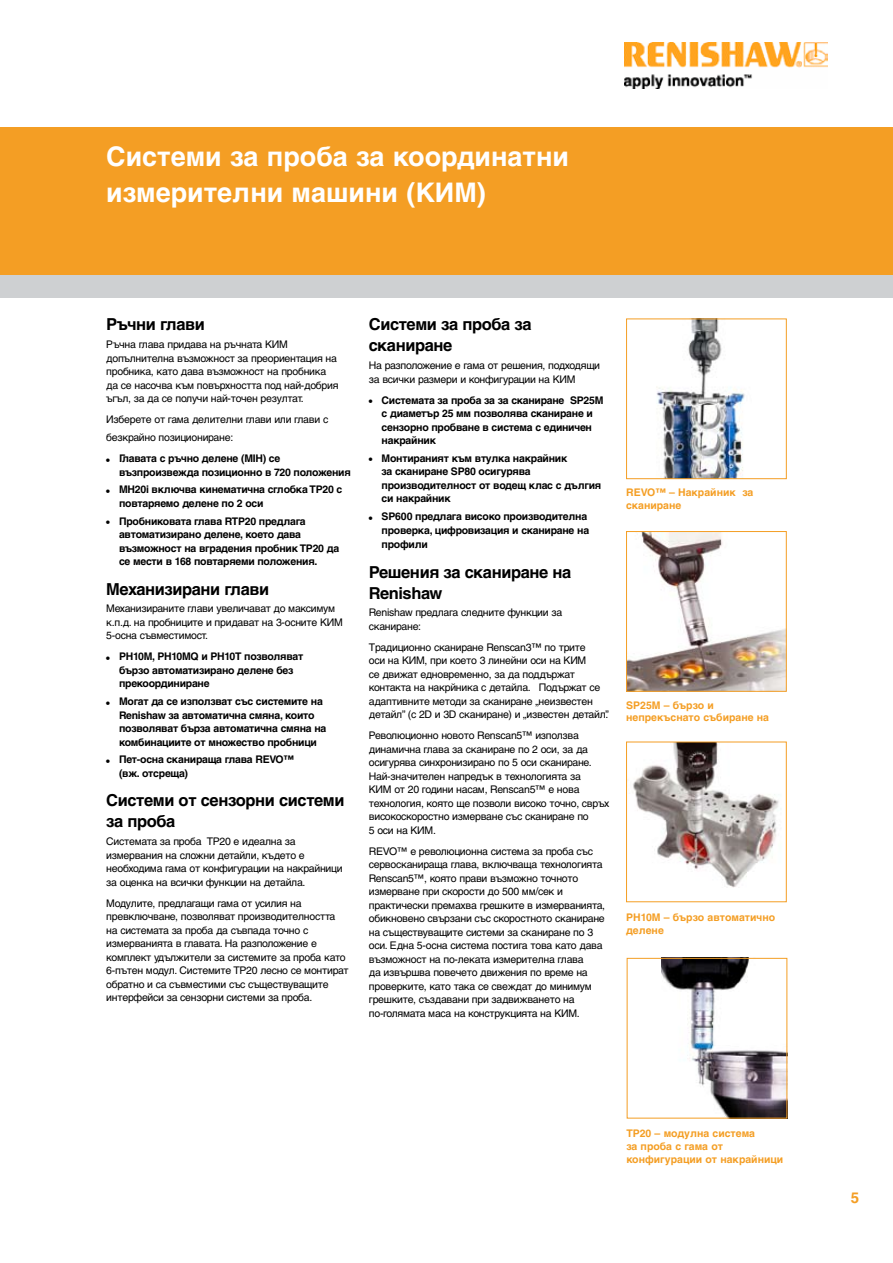
<style>
.page{position:relative;width:893px;height:1263px;background:#fff}
.page>*{position:absolute;margin:0;border:0;box-sizing:border-box;transform-origin:0 0}
.t1{font:700 27px/36px "Helvetica LT Std";color:#fff}
.t2{font:700 16.5px/21px "Helvetica LT Std";letter-spacing:-.025em;color:#000}
.t3{font:700 15px "Helvetica LT Std";color:#f49e24}
.t4{font:10.5px/13.5px "Helvetica LT Std";letter-spacing:-.025em;color:#000}
.t5{font:700 10.5px/13.5px "Helvetica LT Std";letter-spacing:-.025em;color:#000}
.t6{font:700 10.5px/12.6px "Helvetica LT Std";color:#f49e24}
</style>
<div class="page">
<div style="left:0;top:128px;width:893px;height:148px;background:#f49e24"></div>
<div style="left:0;top:275px;width:893px;height:23px;background:#ced0d2"></div>
<img style="left:625px;top:42px;width:203px;height:47px">
<img style="left:656px;top:320px;width:89px;height:157px">
<div style="left:626px;top:318px;width:161px;height:161px;border:1px solid #f49e24"></div>
<img style="left:633px;top:744px;width:146px;height:144px">
<div style="left:626px;top:742px;width:161px;height:160px;border:1px solid #f49e24"></div>
<img style="left:661px;top:960px;width:126px;height:159px">
<img style="left:628px;top:533px;width:157px;height:157px">
<div style="left:626px;top:531px;width:161px;height:161px;border:1px solid #f49e24"></div>
<h1 class="t1" style="left:106px;top:138px;width:464px">Системи за проба за координатни измерителни машини (КИМ)</h1>
<h2 class="t2" style="left:106px;top:314px;width:100px">Ръчни глави</h2>
<p class="t4" style="left:106px;top:338px;width:234px">Ръчна глава придава на ръчната КИМ допълнителна възможност за преориентация на пробника, като дава възможност на пробника да се насочва към повърхността под най-добрия ъгъл, за да се получи най-точен резултат.</p>
<p class="t4" style="left:106px;top:410px;width:223px;line-height:18px">Изберете от гама делителни глави или глави с безкрайно позициониране:</p>
<p class="t5" style="left:119px;top:451px;width:233px;text-indent:-13px">• Главата с ръчно делене (MIH) се възпроизвежда позиционно в 720 положения</p>
<p class="t5" style="left:119px;top:483px;width:225px;text-indent:-13px">• MH20i включва кинематична сглобка TP20 с повтаряемо делене по 2 оси</p>
<p class="t5" style="left:119px;top:514px;width:222px;text-indent:-13px">• Пробниковата глава RTP20 предлага автоматизирано делене, което дава възможност на вградения пробник TP20 да се мести в 168 повтаряеми положения.</p>
<h2 class="t2" style="left:106px;top:578px;width:164px">Механизирани глави</h2>
<p class="t4" style="left:106px;top:602px;width:238px">Механизираните глави увеличават до максимум к.п.д. на пробниците и придават на 3-осните КИМ<br>5-осна съвместимост.</p>
<p class="t5" style="left:119px;top:650px;width:186px;text-indent:-13px">• PH10M, PH10MQ и PH10T позволяват бързо автоматизирано делене без прекоординиране</p>
<p class="t5" style="left:119px;top:694px;width:209px;text-indent:-13px">• Могат да се използват със системите на Renishaw за автоматична смяна, които позволяват бърза автоматична смяна на комбинациите от множество пробници</p>
<p class="t5" style="left:119px;top:753px;width:176px;text-indent:-13px">• Пет-осна сканираща глава REVO™ (вж. отсреща)</p>
<h2 class="t2" style="left:106px;top:790px;width:240px">Системи от сензорни системи за проба</h2>
<p class="t4" style="left:106px;top:834px;width:238px">Системата за проба TP20 е идеална за измервания на сложни детайли, където е необходима гама от конфигурации на накрайници за оценка на всички функции на детайла.</p>
<p class="t4" style="left:106px;top:896px;width:244px">Модулите, предлагащи гама от усилия на превключване, позволяват производителността на системата за проба да съвпада точно с измерванията в главата. На разположение е комплект удължители за системите за проба като 6-пътен модул. Системите TP20 лесно се монтират обратно и са съвместими със съществуващите интерфейси за сензорни системи за проба.</p>
<h2 class="t2" style="left:369px;top:314px;width:164px">Системи за проба за сканиране</h2>
<p class="t4" style="left:369px;top:359px;width:233px">На разположение е гама от решения, подходящи за всички размери и конфигурации на КИМ</p>
<p class="t5" style="left:382px;top:393px;width:223px;text-indent:-13px">• Системата за проба за за сканиране SP25M с диаметър 25 мм позволява сканиране и сензорно пробване в система с единичен накрайник</p>
<p class="t5" style="left:382px;top:451px;width:221px;text-indent:-13px">• Монтираният към втулка накрайник<br>за сканиране SP80 осигурява производителност от водещ клас с дългия си накрайник</p>
<p class="t5" style="left:382px;top:509px;width:209px;line-height:14px;text-indent:-13px">• SP600 предлага високо производителна проверка, цифровизация и сканиране на профили</p>
<h2 class="t2" style="left:369px;top:561px;width:204px">Решения за сканиране на<br>Renishaw</h2>
<p class="t4" style="left:369px;top:606px;width:195px">Renishaw предлага следните функции за сканиране:</p>
<p class="t4" style="left:369px;top:640px;width:242px">Традиционно сканиране Renscan3™ по трите<br>оси на КИМ, при което 3 линейни оси на КИМ<br>се движат едновременно, за да поддържат контакта на накрйника с детайла. Подържат се адаптивните методи за сканиране „неизвестен детайл” (с 2D и 3D сканиране) и „известен детайл”.</p>
<p class="t4" style="left:369px;top:729px;width:242px">Революционно новото Renscan5™ използва динамична глава за сканиране по 2 оси, за да осигурява синхронизирано по 5 оси сканиране.<br>Най-значителен напредък в технологията за<br>КИМ от 20 години насам, Renscan5™ е нова технология, която ще позволи високо точно, свръх високоскоростно измерване със сканиране по<br>5 оси на КИМ.</p>
<p class="t4" style="left:369px;top:844px;width:238px">REVO™ е революционна система за проба със сервосканираща глава, включваща технологията Renscan5™, която прави възможно точното измерване при скорости до 500 мм/сек и практически премахва грешките в измерванията, обикновено свързани със скоростното сканиране на съществуващите системи за сканиране по 3 оси. Една 5-осна система постига това като дава възможност на по-леката измерителна глава<br>да извършва повечето движения по време на проверките, като така се свеждат до минимум грешките, създавани при задвижването на по-голямата маса на конструкцията на КИМ.</p>
<p class="t6" style="left:626px;top:486px;width:129px">REVO™ – Накрайник за сканиране</p>
<p class="t6" style="left:626px;top:699px;width:144px">SP25M – бързо и непрекъснато събиране на</p>
<p class="t6" style="left:626px;top:911px;width:151px">PH10M – бързо автоматично делене</p>
<p class="t6" style="left:626px;top:1127px;width:159px">TP20 – модулна система<br>за проба с гама от конфигурации от накрайници</p>
<h3 class="t3" style="left:851px;top:1188px;width:10px">5</h3>
</div>
